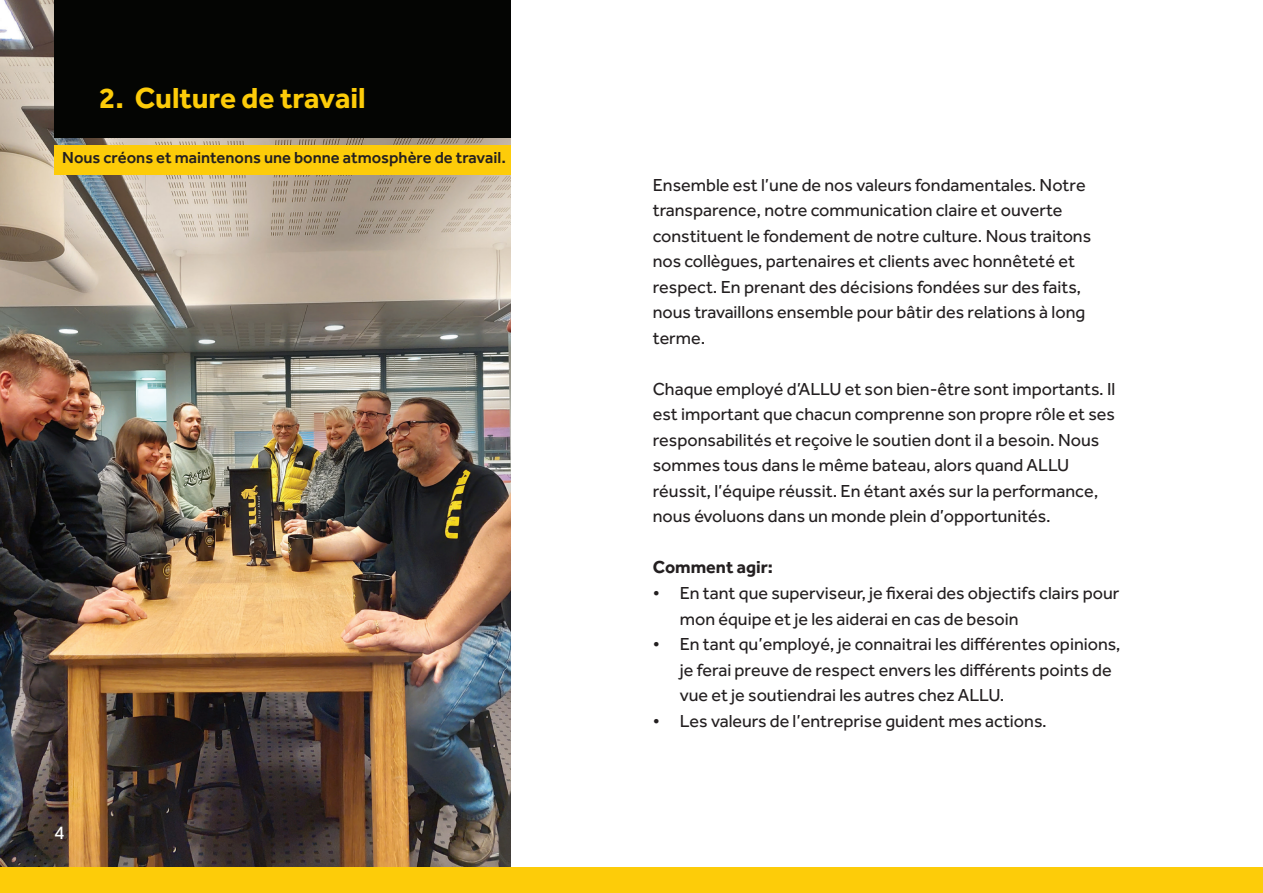
<style>
.page{position:relative;width:1263px;height:893px;background:#fff}
.page>*{position:absolute;margin:0;border:0;box-sizing:border-box;transform-origin:0 0}
.t1{font:700 30px "Effra";color:#fdcc09}
.t2{font:19.5px "Effra";color:#fff}
.t3{font:18px/25.5px "Effra";color:#231f20}
.t4{font:700 18px "Effra";color:#231f20}
.t5{font:500 16.5px "Effra";color:#231f20}
</style>
<div class="page">
<img style="left:0;top:0;width:510px;height:867px">
<div style="left:54px;top:0;width:456px;height:138px;background:#040503"></div>
<div style="left:54px;top:145px;width:456px;height:30px;background:#fdcc09"></div>
<div style="left:0;top:867px;width:1263px;height:26px;background:#fdcc09"></div>
<h1 class="t1" style="left:99px;top:79px;width:268px">2. Culture de travail</h1>
<p class="t5" style="left:62px;top:148px;width:445px">Nous créons et maintenons une bonne atmosphère de travail.</p>
<p class="t2" style="left:54px;top:821px;width:12px">4</p>
<p class="t3" style="left:653px;top:172px;width:440px">Ensemble est l’une de nos valeurs fondamentales. Notre transparence, notre communication claire et ouverte constituent le fondement de notre culture. Nous traitons nos collègues, partenaires et clients avec honnêteté et respect. En prenant des décisions fondées sur des faits, nous travaillons ensemble pour bâtir des relations à long terme.</p>
<p class="t3" style="left:653px;top:376px;width:464px">Chaque employé d’ALLU et son bien-être sont importants. Il est important que chacun comprenne son propre rôle et ses responsabilités et reçoive le soutien dont il a besoin. Nous sommes tous dans le même bateau, alors quand ALLU réussit, l’équipe réussit. En étant axés sur la performance, nous évoluons dans un monde plein d’opportunités.</p>
<p class="t4" style="left:653px;top:556px;width:122px">Comment agir:</p>
<p class="t3" style="left:680px;top:580px;width:441px;text-indent:-27px">• En tant que superviseur, je fixerai des objectifs clairs pour mon équipe et je les aiderai en cas de besoin</p>
<p class="t3" style="left:680px;top:631px;width:442px;text-indent:-27px">• En tant qu’employé, je connaitrai les différentes opinions, je ferai preuve de respect envers les différents points de vue et je soutiendrai les autres chez ALLU.</p>
<p class="t3" style="left:653px;top:708px;width:395px">• Les valeurs de l’entreprise guident mes actions.</p>
</div>
